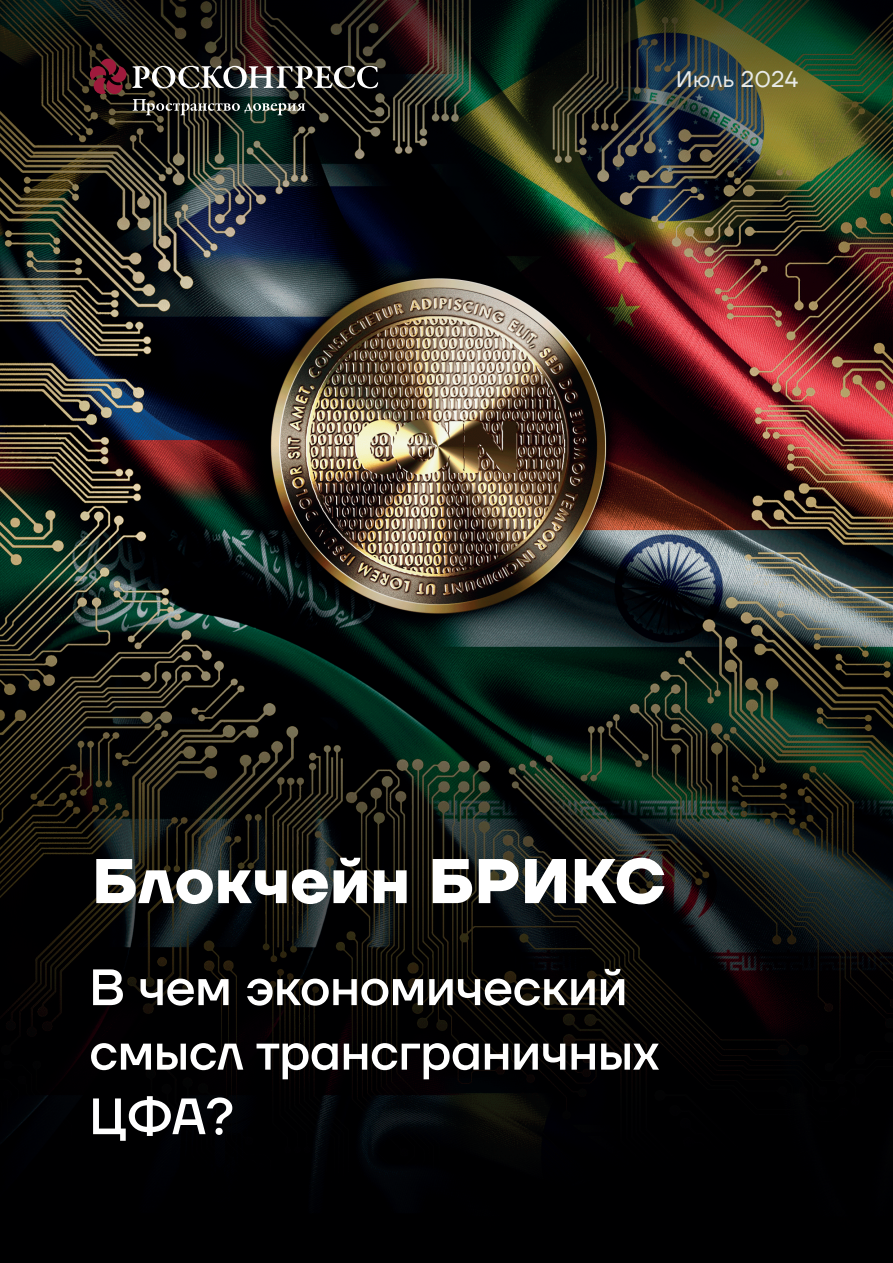
<style>
.page{position:relative;width:893px;height:1263px;background:#fff}
.page>*{position:absolute;margin:0;border:0;box-sizing:border-box;transform-origin:0 0}
.t1{font:700 63px "TT Firs Neue";letter-spacing:.01em;color:#fff}
.t2{font:500 51px/64.5px "TT Firs Neue";color:#fff}
.t3{font:22.5px "TT Firs Neue";letter-spacing:.02em;color:#e8eae8}
</style>
<div class="page">
<img style="left:0;top:0;width:893px;height:1263px">
<svg style="left:90px;top:59px;width:36px;height:35px"></svg>
<svg style="left:132px;top:66px;width:246px;height:22px"></svg>
<svg style="left:133px;top:99px;width:172px;height:16px;background:#4a504a"></svg>
<p class="t3" style="left:676px;top:64px;width:123px">Июль 2024</p>
<p class="t1" style="left:92px;top:838px;width:576px">Блокчейн БРИКС</p>
<p class="t2" style="left:90px;top:955px;width:571px">В чем экономический смысл трансграничных<br>ЦФА?</p>
</div>
